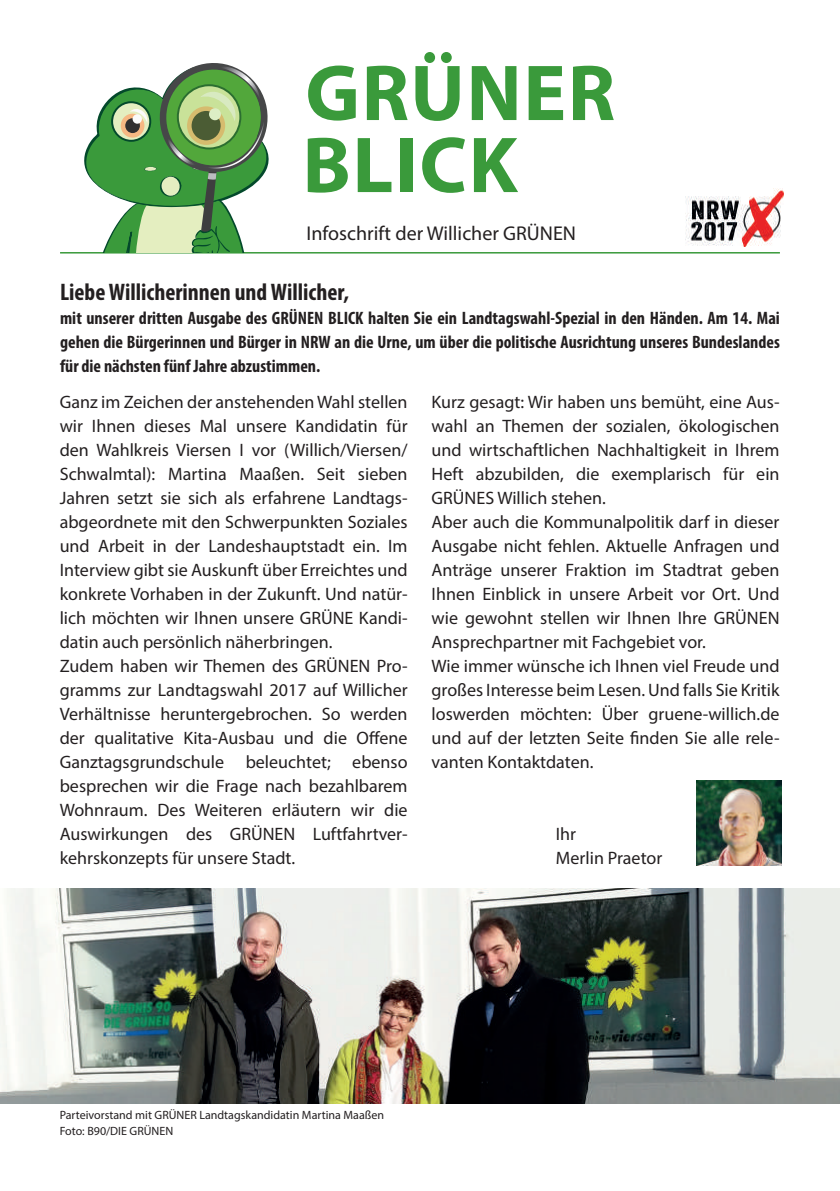
<style>
.page{position:relative;width:840px;height:1191px;background:#fff}
.page>*{position:absolute;margin:0;border:0;box-sizing:border-box;transform-origin:0 0}
.t1{font:700 80px/72px "Myriad Pro";letter-spacing:.02em;color:#3a9a3b}
.t2{font:700 condensed 24px "Myriad Pro";color:#231f20}
.t3{font:20px "Myriad Pro";color:#231f20}
.t4{font:18px/24px "Myriad Pro";color:#231f20}
.t5{font:700 condensed 18px/24px "Myriad Pro";color:#231f20;text-align:justify}
.t6{font:12px/16px "Myriad Pro";color:#231f20}
</style>
<div class="page">
<hr style="left:60px;top:252px;width:719px;height:1px;background:#3a9a3b">
<img style="left:696px;top:780px;width:85px;height:85px">
<svg style="left:84px;top:63px;width:185px;height:189px"></svg>
<div style="left:132px;top:114px;width:10px;height:10px;background:#fafafa;border-radius:50%"></div>
<img style="left:0;top:889px;width:839px;height:214px">
<img style="left:685px;top:189px;width:98px;height:57px">
<h1 class="t1" style="left:302px;top:54px;width:314px">GRÜNER<br>BLICK</h1>
<p class="t3" style="left:306px;top:221px;width:271px">Infoschrift der Willicher GRÜNEN</p>
<h2 class="t2" style="left:60px;top:277px;width:290px">Liebe Willicherinnen und Willicher,</h2>
<p class="t5" style="left:60px;top:306px;width:721px">mit unserer dritten Ausgabe des GRÜNEN BLICK halten Sie ein Landtagswahl-Spezial in den Händen. Am 14. Mai gehen die Bürgerinnen und Bürger in NRW an die Urne, um über die politische Ausrichtung unseres Bundeslandes für die nächsten fünf Jahre abzustimmen.</p>
<p class="t4" style="left:60px;top:390px;width:349px">Ganz im Zeichen der anstehenden Wahl stellen wir Ihnen dieses Mal unsere Kandidatin für den Wahlkreis Viersen I vor (Willich/Viersen/ Schwalmtal): Martina Maaßen. Seit sieben Jahren setzt sie sich als erfahrene Landtags&shy;abgeordnete mit den Schwerpunkten Soziales und Arbeit in der Landeshauptstadt ein. Im Interview gibt sie Auskunft über Erreichtes und konkrete Vorhaben in der Zukunft. Und natür&shy;lich möchten wir Ihnen unsere GRÜNE Kandi&shy;datin auch persönlich näherbringen.<br>Zudem haben wir Themen des GRÜNEN Pro&shy;gramms zur Landtagswahl 2017 auf Willicher Verhältnisse heruntergebrochen. So werden der qualitative Kita-Ausbau und die Offene Ganztagsgrundschule beleuchtet; ebenso besprechen wir die Frage nach bezahlbarem Wohnraum. Des Weiteren erläutern wir die Auswirkungen des GRÜNEN Luftfahrtver&shy;kehrskonzepts für unsere Stadt.</p>
<p class="t4" style="left:431px;top:390px;width:349px">Kurz gesagt: Wir haben uns bemüht, eine Aus&shy;wahl an Themen der sozialen, ökologischen und wirtschaftlichen Nachhaltigkeit in Ihrem Heft abzubilden, die exemplarisch für ein GRÜNES Willich stehen.<br>Aber auch die Kommunalpolitik darf in dieser Ausgabe nicht fehlen. Aktuelle Anfragen und Anträge unserer Fraktion im Stadtrat geben Ihnen Einblick in unsere Arbeit vor Ort. Und wie gewohnt stellen wir Ihnen Ihre GRÜNEN Ansprechpartner mit Fachgebiet vor.<br>Wie immer wünsche ich Ihnen viel Freude und großes Interesse beim Lesen. Und falls Sie Kritik loswerden möchten: Über gruene-willich.de und auf der letzten Seite finden Sie alle rele&shy;vanten Kontaktdaten.</p>
<p class="t4" style="left:555px;top:822px;width:108px">Ihr<br>Merlin Praetor</p>
<p class="t6" style="left:60px;top:1106px;width:325px">Parteivorstand mit GRÜNER Landtagskandidatin Martina Maaßen<br>Foto: B90/DIE GRÜNEN</p>
</div>
